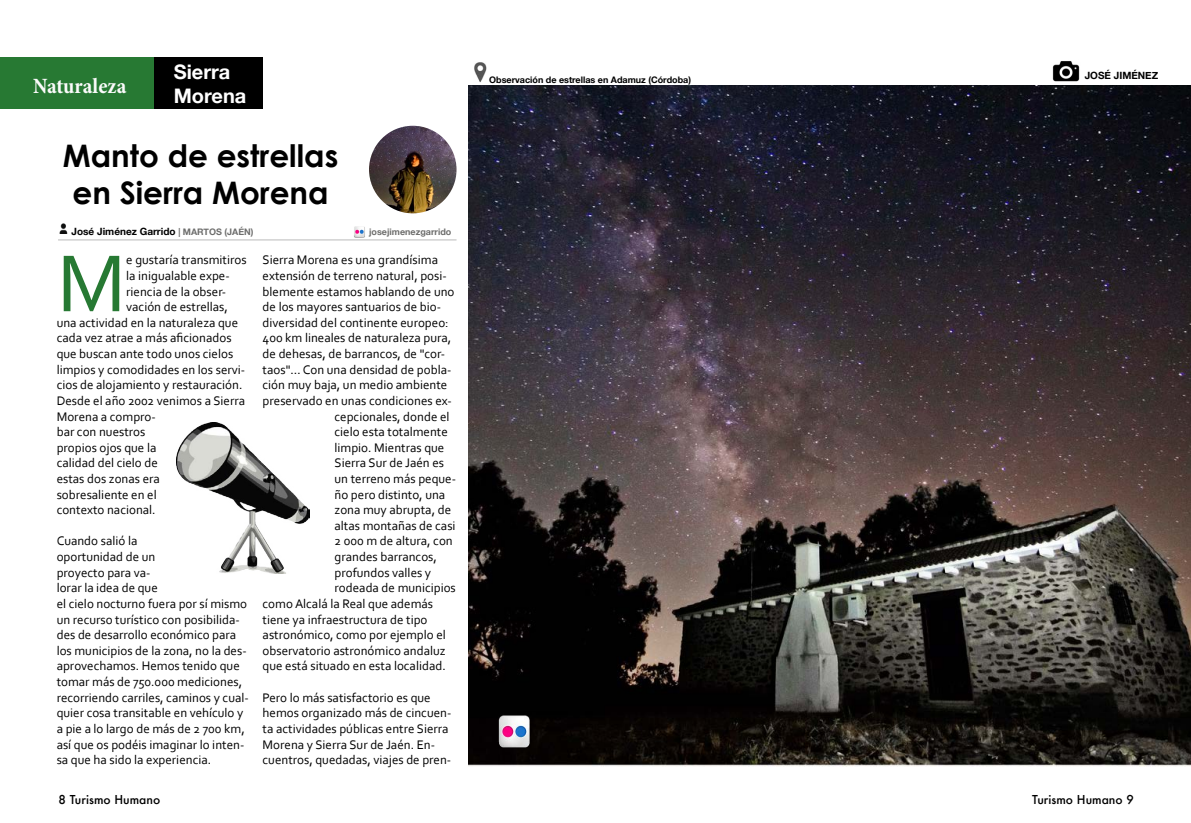
<style>
.page{position:relative;width:1191px;height:823px;background:#fff}
.page>*{position:absolute;margin:0;border:0;box-sizing:border-box;transform-origin:0 0}
.t1{font:84.6px "Corbel";color:#277933}
.t2{font:700 31px/37.2px "Century Gothic";color:#000;text-align:center}
.t3{font:700 condensed 22px "Minion Pro";color:#fbfbfb}
.t4{font:700 20px/24px "Helvetica Neue";color:#fff}
.t5{font:13px/15.6px "Corbel";color:#000}
.t6{font:500 12px "Futura";color:#000}
.t7{font:700 10px "Helvetica Neue";color:#000}
.t8{font:700 9px "Helvetica Neue";color:#000}
.t9{font:700 9px "Helvetica Neue";color:#6d6d6c}
.s1{font-size:9px;color:#6d6d6c}
</style>
<div class="page">
<div style="left:53px;top:50px;width:217px;height:59px;background:#000;opacity:.75"></div>
<div style="left:0;top:57px;width:153px;height:52px;background:#277933"></div>
<img style="left:369px;top:126px;width:87px;height:87px;border-radius:44px">
<hr style="left:58px;top:239px;width:398px;height:1px;background:#bababa">
<svg style="left:59px;top:223px;width:9px;height:10px"></svg>
<img style="left:1052px;top:61px;width:28px;height:21px">
<img style="left:354px;top:226px;width:11px;height:12px">
<img style="left:468px;top:85px;width:723px;height:681px">
<img style="left:474px;top:62px;width:13px;height:21px">
<img style="left:493px;top:712px;width:43px;height:38px">
<img style="left:177px;top:422px;width:132px;height:151px">
<h3 class="t3" style="left:33px;top:71px;width:95px">Naturaleza</h3>
<h3 class="t4" style="left:174px;top:60px;width:74px">Sierra<br>Morena</h3>
<h2 class="t2" style="left:63px;top:136px;width:277px">Manto de estrellas en Sierra Morena</h2>
<p class="t7" style="left:72px;top:223px;width:183px">José Jiménez Garrido <span class="s1">| MARTOS (JAÉN)</span></p>
<p class="t9" style="left:369px;top:224px;width:84px">josejimenezgarrido</p>
<h1 class="t1" style="left:57px;top:230px;width:71px">M</h1>
<p class="t5" style="left:126px;top:252px;width:122px">e gustaría transmitiros</p>
<p class="t5" style="left:126px;top:267px;width:105px">la inigualable expe-</p>
<p class="t5" style="left:126px;top:283px;width:101px">riencia de la obser-</p>
<p class="t5" style="left:126px;top:298px;width:103px">vación de estrellas,</p>
<p class="t5" style="left:57px;top:314px;width:183px">una actividad en la naturaleza que</p>
<p class="t5" style="left:57px;top:330px;width:176px">cada vez atrae a más aficionados</p>
<p class="t5" style="left:57px;top:345px;width:178px">que buscan ante todo unos cielos</p>
<p class="t5" style="left:57px;top:361px;width:190px">limpios y comodidades en los servi-</p>
<p class="t5" style="left:57px;top:376px;width:187px">cios de alojamiento y restauración.</p>
<p class="t5" style="left:57px;top:392px;width:190px">Desde el año 2002 venimos a Sierra</p>
<p class="t5" style="left:57px;top:408px;width:101px">Morena a compro-</p>
<p class="t5" style="left:57px;top:423px;width:90px">bar con nuestros</p>
<p class="t5" style="left:57px;top:439px;width:101px">propios ojos que la</p>
<p class="t5" style="left:57px;top:454px;width:103px">calidad del cielo de</p>
<p class="t5" style="left:57px;top:470px;width:105px">estas dos zonas era</p>
<p class="t5" style="left:57px;top:486px;width:101px">sobresaliente en el</p>
<p class="t5" style="left:57px;top:501px;width:100px">contexto nacional.</p>
<p class="t5" style="left:57px;top:532px;width:194px">Cuando salió la<br>oportunidad de un<br>proyecto para va-<br>lorar la idea de que<br>el cielo nocturno fuera por sí mismo un recurso turístico con posibilida&shy;des de desarrollo económico para los municipios de la zona, no la des&shy;aprovechamos. Hemos tenido que tomar más de 750.000 mediciones, recorriendo carriles, caminos y cual&shy;quier cosa transitable en vehículo y a pie a lo largo de más de 2 700 km, así que os podéis imaginar lo inten&shy;sa que ha sido la experiencia.</p>
<p class="t5" style="left:263px;top:252px;width:177px">Sierra Morena es una grandísima</p>
<p class="t5" style="left:263px;top:267px;width:186px">extensión de terreno natural, posi-</p>
<p class="t5" style="left:263px;top:283px;width:193px">blemente estamos hablando de uno</p>
<p class="t5" style="left:263px;top:298px;width:180px">de los mayores santuarios de bio-</p>
<p class="t5" style="left:263px;top:314px;width:188px">diversidad del continente europeo:</p>
<p class="t5" style="left:263px;top:330px;width:190px">400 km lineales de naturaleza pura,</p>
<p class="t5" style="left:263px;top:345px;width:184px">de dehesas, de barrancos, de "cor-</p>
<p class="t5" style="left:263px;top:361px;width:190px">taos"… Con una densidad de pobla-</p>
<p class="t5" style="left:263px;top:376px;width:186px">ción muy baja, un medio ambiente</p>
<p class="t5" style="left:263px;top:392px;width:191px">preservado en unas condiciones ex-</p>
<p class="t5" style="left:334px;top:408px;width:116px">cepcionales, donde el</p>
<p class="t5" style="left:334px;top:423px;width:115px">cielo esta totalmente</p>
<p class="t5" style="left:334px;top:439px;width:111px">limpio. Mientras que</p>
<p class="t5" style="left:334px;top:454px;width:111px">Sierra Sur de Jaén es</p>
<p class="t5" style="left:334px;top:470px;width:123px">un terreno más peque-</p>
<p class="t5" style="left:334px;top:486px;width:112px">ño pero distinto, una</p>
<p class="t5" style="left:334px;top:501px;width:118px">zona muy abrupta, de</p>
<p class="t5" style="left:334px;top:517px;width:123px">altas montañas de casi</p>
<p class="t5" style="left:334px;top:532px;width:120px">2 000 m de altura, con</p>
<p class="t5" style="left:334px;top:548px;width:104px">grandes barrancos,</p>
<p class="t5" style="left:334px;top:564px;width:98px">profundos valles y</p>
<p class="t5" style="left:334px;top:579px;width:123px">rodeada de municipios</p>
<p class="t5" style="left:263px;top:595px;width:172px">como Alcalá la Real que además</p>
<p class="t5" style="left:263px;top:610px;width:166px">tiene ya infraestructura de tipo</p>
<p class="t5" style="left:263px;top:626px;width:185px">astronómico, como por ejemplo el</p>
<p class="t5" style="left:263px;top:642px;width:184px">observatorio astronómico andaluz</p>
<p class="t5" style="left:263px;top:657px;width:185px">que está situado en esta localidad.</p>
<p class="t5" style="left:263px;top:688px;width:190px">Pero lo más satisfactorio es que hemos organizado más de cincuen&shy;ta actividades públicas entre Sierra Morena y Sierra Sur de Jaén. En&shy;cuentros, quedadas, viajes de pren-</p>
<p class="t8" style="left:489px;top:72px;width:203px">Observación de estrellas en Adamuz (Córdoba)</p>
<p class="t7" style="left:1084px;top:68px;width:75px">JOSÉ JIMÉNEZ</p>
<p class="t6" style="left:59px;top:790px;width:103px">8 Turismo Humano</p>
<p class="t6" style="left:1032px;top:790px;width:103px">Turismo Humano 9</p>
</div>
